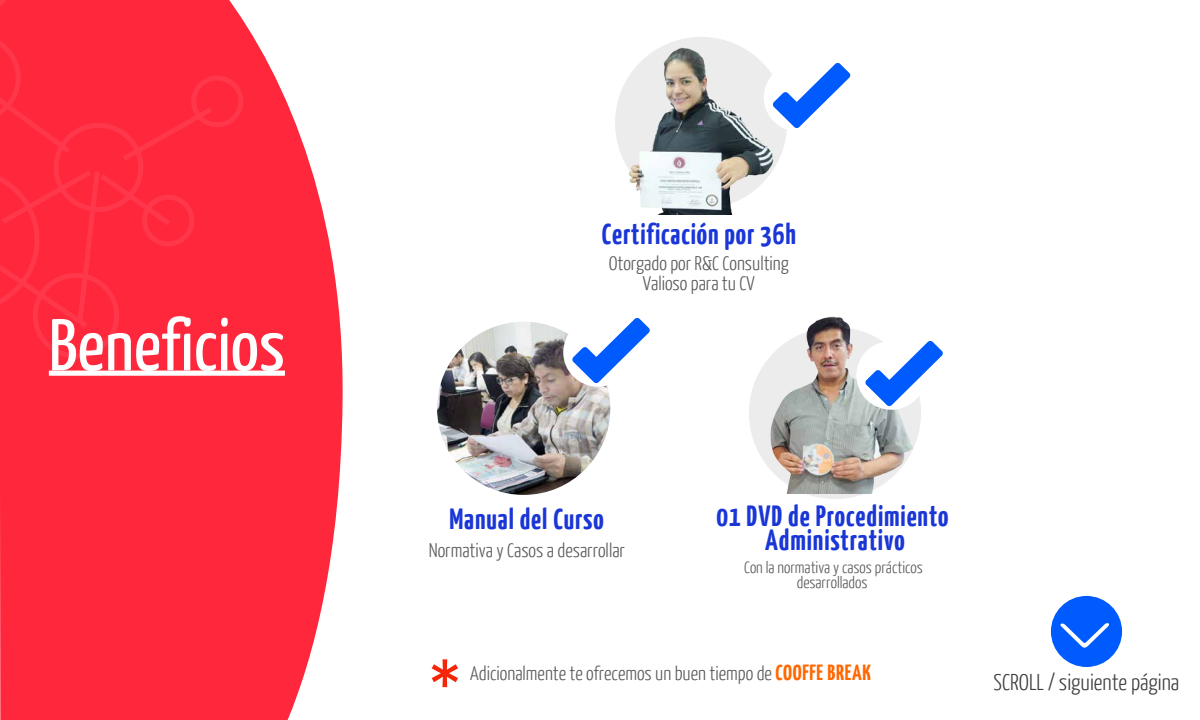
<style>
.page{position:relative;width:1200px;height:720px;background:#fff}
.page>*{position:absolute;margin:0;border:0;box-sizing:border-box;transform-origin:0 0}
.t1{font:73.2px "Yanone Kaffeesatz";color:#fff;scale:1.04 1}
.t2{font:700 29.2px/24.3px "Yanone Kaffeesatz";letter-spacing:.03em;color:#1a36d6;text-align:center}
.t3{font:300 22.9px "Yanone Kaffeesatz";color:#3c3c3b}
.t4{font:300 19.7px/20.7px "Yanone Kaffeesatz";color:#575756;text-align:center}
.t5{font:300 16.5px/15.8px "Yanone Kaffeesatz";color:#575756;text-align:center}
.s1{font-weight:700;font-size:22px;color:#ff6700}
</style>
<div class="page">
<svg style="left:0;top:0;width:343px;height:720px;background:#ff3f52"></svg>
<div style="left:49px;top:371px;width:236px;height:5px;background:#fff"></div>
<svg style="left:0;top:0;width:16px;height:16px"></svg>
<svg style="left:0;top:28px;width:243px;height:330px;background:#ff283d"></svg>
<div style="left:615px;top:36px;width:173px;height:174px;background:#ececec;border-radius:50%"></div>
<img style="left:628px;top:42px;width:148px;height:172px">
<div style="left:764px;top:63px;width:70px;height:69px;background:#fff;border-radius:50%"></div>
<svg style="left:773px;top:63px;width:77px;height:65px"></svg>
<img style="left:437px;top:322px;width:173px;height:173px;border-radius:87px">
<div style="left:563px;top:318px;width:70px;height:69px;background:#fff;border-radius:50%"></div>
<svg style="left:572px;top:318px;width:78px;height:65px"></svg>
<div style="left:748px;top:326px;width:174px;height:174px;background:#ececec;border-radius:50%"></div>
<img style="left:766px;top:316px;width:146px;height:177px">
<div style="left:856px;top:341px;width:70px;height:69px;background:#fff;border-radius:50%"></div>
<svg style="left:865px;top:341px;width:78px;height:65px"></svg>
<svg style="left:432px;top:659px;width:26px;height:28px"></svg>
<div style="left:1051px;top:596px;width:71px;height:71px;background:#005bff;border-radius:50%"></div>
<svg style="left:1060px;top:623px;width:49px;height:25px"></svg>
<h1 class="t1" style="left:49px;top:300px;width:229px">Beneficios</h1>
<h2 class="t2" style="left:602px;top:221px;width:196px">Certificación por 36h</h2>
<p class="t4" style="left:609px;top:252px;width:182px">Otorgado por R&amp;C Consulting<br>Valioso para tu CV</p>
<h2 class="t2" style="left:450px;top:506px;width:156px">Manual del Curso</h2>
<p class="t4" style="left:429px;top:539px;width:198px">Normativa y Casos a desarrollar</p>
<h2 class="t2" style="left:717px;top:503px;width:233px">01 DVD de Procedimiento<br>Administrativo</h2>
<p class="t5" style="left:744px;top:558px;width:180px">Con la normativa y casos prácticos desarrollados</p>
<p class="t4" style="left:470px;top:662px;width:402px">Adicionalmente te ofrecemos un buen tiempo de <span class="s1">COOFFE BREAK</span></p>
<p class="t3" style="left:994px;top:669px;width:187px">SCROLL / siguiente página</p>
</div>
